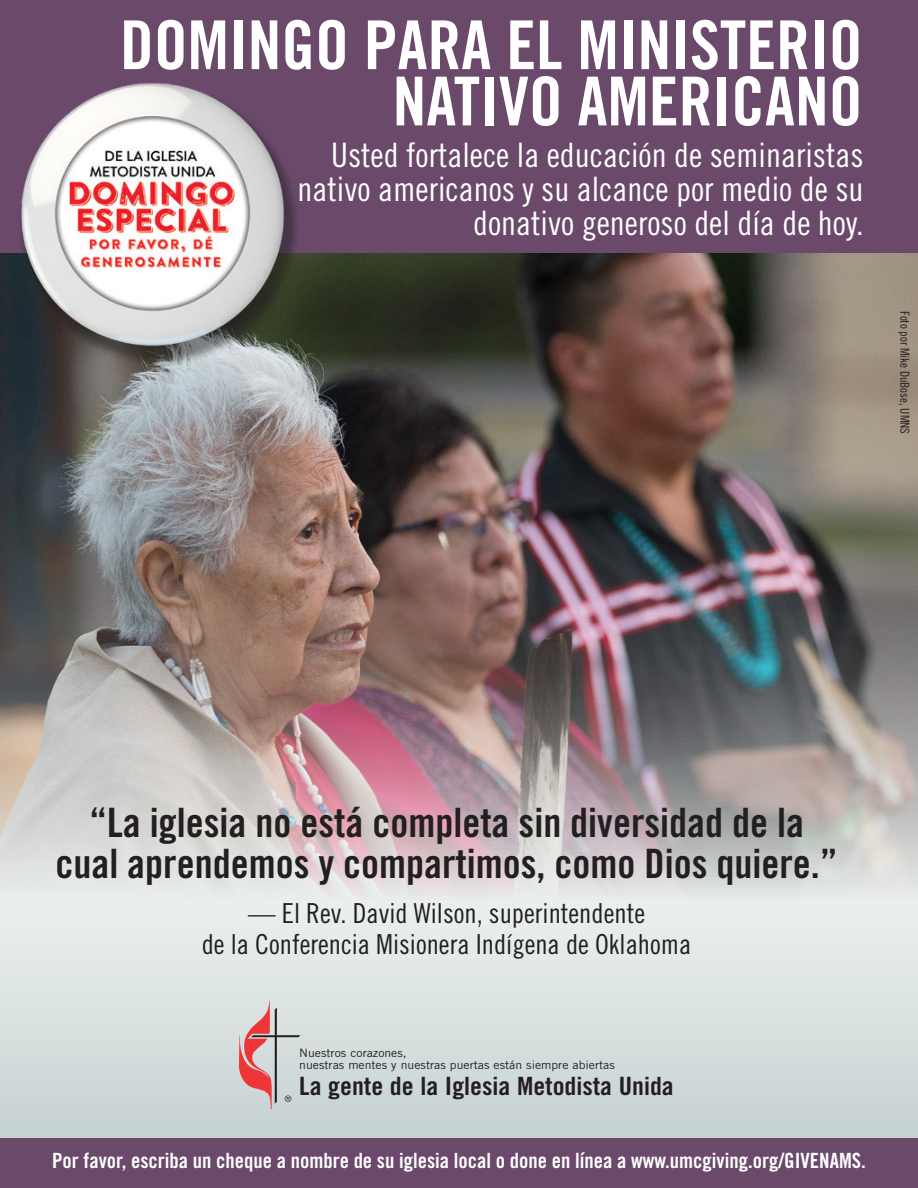
<style>
.page{position:relative;width:918px;height:1188px;background:#fff}
.page>*{position:absolute;margin:0;border:0;box-sizing:border-box;transform-origin:0 0}
.t1{font:67.5px/56.2px "Trade Gothic LT Std Bd Cn 20";color:#fff;text-align:right}
.t2{font:40.5px "Trade Gothic LT Std Bd Cn 20";color:#231f20}
.t3{font:33.75px/33.8px "Trade Gothic LT Std Cn 18";color:#fff;text-align:right}
.t4{font:27.6px "Trade Gothic LT Std Cn 18";color:#231f20}
.t5{font:25.2px "Trade Gothic Bold Cond Twenty";color:#231f20;scale:1.06 1}
.t6{font:21px "Trade Gothic LT Std Bd Cn 20";color:#fff}
.t7{font:12.3px "Trade Gothic LT Std Cn 18";color:#231f20}
.t8{font:11.55px/12.5px "Trade Gothic LT Std";color:#231f20;scale:1.06 1}
</style>
<div class="page">
<img style="left:0;top:253px;width:918px;height:254px">
<img style="left:0;top:507px;width:918px;height:632px">
<div style="left:0;top:1139px;width:918px;height:49px;background:#6a496b"></div>
<div style="left:0;top:0;width:918px;height:253px;background:#6a496b"></div>
<svg style="left:239px;top:1000px;width:61px;height:110px;background:#d0b3b3"></svg>
<img style="left:0;top:82px;width:322px;height:296px">
<p class="t1" style="left:120px;top:16px;width:744px">DOMINGO PARA EL MINISTERIO<br>NATIVO AMERICANO</p>
<p class="t3" style="left:298px;top:138px;width:568px">Usted fortalece la educación de seminaristas nativo americanos y su alcance por medio de su donativo generoso del día de hoy.</p>
<p class="t7" style="left:912px;top:311px;width:125px;rotate:90deg">Foto por Mike DuBose, UMNS</p>
<p class="t2" style="left:89px;top:798px;width:716px">“La iglesia no está completa sin diversidad de la</p>
<p class="t2" style="left:55px;top:839px;width:784px">cual aprendemos y compartimos, como Dios quiere.”</p>
<p class="t4" style="left:248px;top:897px;width:398px">— El Rev. David Wilson, superintendente</p>
<p class="t4" style="left:202px;top:928px;width:491px">de la Conferencia Misionera Indígena de Oklahoma</p>
<p class="t8" style="left:299px;top:1046px;width:299px">Nuestros corazones,<br>nuestras mentes y nuestras puertas están siempre abiertas</p>
<p class="t5" style="left:299px;top:1071px;width:355px">La gente de la Iglesia Metodista Unida</p>
<p class="t6" style="left:52px;top:1147px;width:815px">Por favor, escriba un cheque a nombre de su iglesia local o done en línea a www.umcgiving.org/GIVENAMS.</p>
</div>
